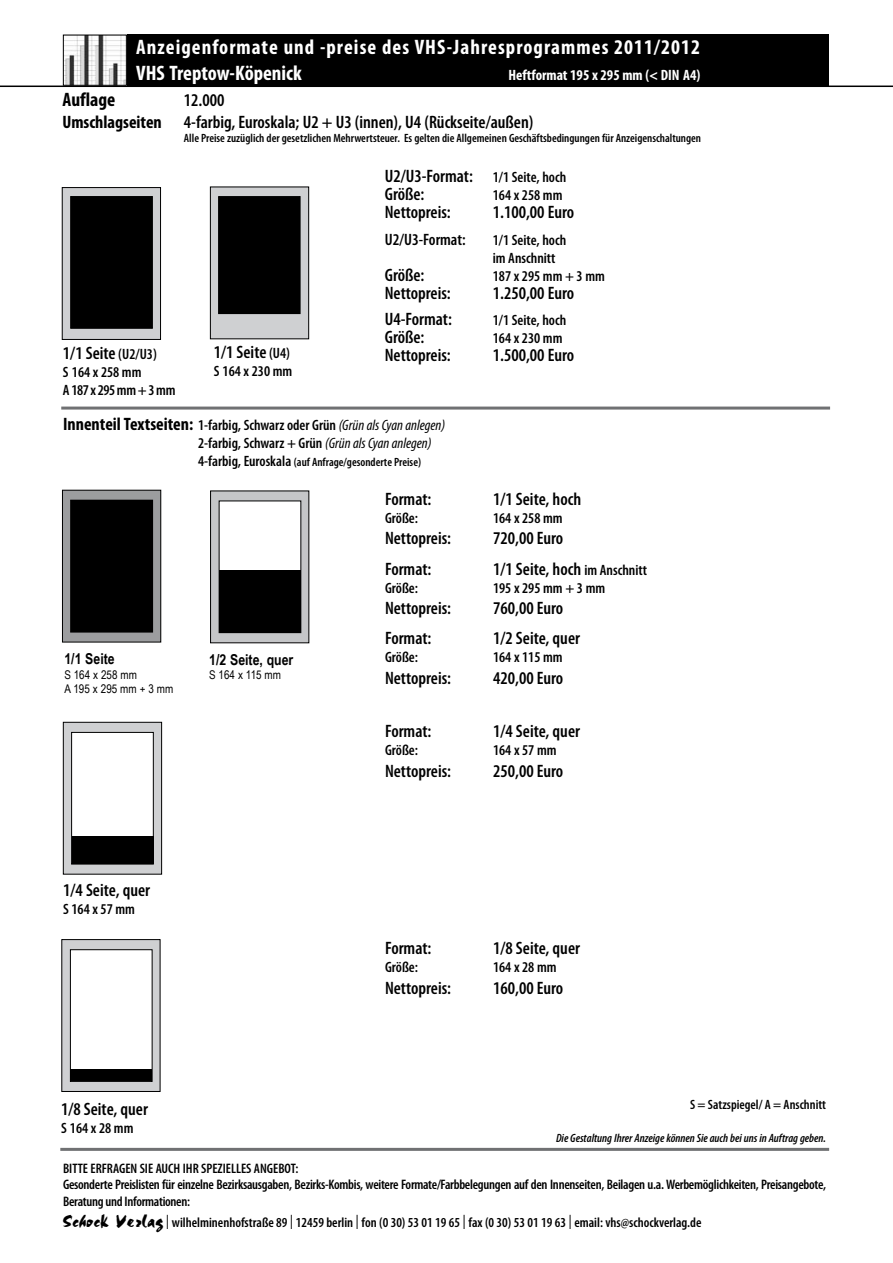
<style>
.page{position:relative;width:893px;height:1263px;background:#fff}
.page>*{position:absolute;margin:0;border:0;box-sizing:border-box;transform-origin:0 0}
.t1{font:700 condensed 21px/25.2px "Myriad Pro";letter-spacing:.05em;color:#fff}
.t2{font:700 condensed 19.5px "Myriad Pro";color:#000}
.t3{font:600 condensed 18px/18px "Myriad Pro";color:#000}
.t4{font:600 condensed 16.5px "Myriad Pro";color:#000}
.t5{font:600 condensed 15px/18px "Myriad Pro";color:#000}
.t6{font:700 condensed 15px "Myriad Pro";color:#fff}
.t7{font:600 condensed 15px/18px "Myriad Pro";letter-spacing:-.03em;color:#000}
.t8{font:700 15px "Arial Narrow";color:#000}
.t9{font:600 condensed 13.8px/16.5px "Myriad Pro";letter-spacing:-.02em;color:#000}
.t10{font:600 condensed 13.8px "Myriad Pro";color:#000}
.t11{font:600 condensed 13.5px "Myriad Pro";color:#000}
.t12{font:600 condensed 12px "Myriad Pro";color:#000}
.t13{font:italic 600 condensed 12px "Myriad Pro";color:#000}
.t14{font:12px/14.4px "Arial Narrow";color:#000}
.s1{font-weight:700}
.s2{font-size:15px}
.s3{font-weight:700;font-size:18px}
.s4{font-weight:400;font-style:italic}
.s5{font-family:"Chalk Plain";font-weight:400;font-stretch:normal;font-size:21px}
.s6{font-weight:300;font-size:21px}
</style>
<div class="page">
<div style="left:62px;top:187px;width:99px;height:153px;background:#cfd0d2;border:1px solid #000"></div>
<hr style="left:0;top:86px;width:893px;height:1px;background:#000">
<div style="left:127px;top:34px;width:702px;height:52px;background:#000"></div>
<img style="left:65px;top:37px;width:60px;height:47px">
<div style="left:63px;top:35px;width:64px;height:51px;border:1px solid #000"></div>
<div style="left:210px;top:491px;width:99px;height:152px;background:#c5c6c8;border:1px solid #000"></div>
<div style="left:219px;top:501px;width:82px;height:132px;background:#fff"></div>
<div style="left:63px;top:722px;width:99px;height:152px;background:#cfd0d2;border:1px solid #000"></div>
<div style="left:71px;top:732px;width:83px;height:132px;background:#fff;border:1px solid #000"></div>
<div style="left:210px;top:187px;width:99px;height:152px;background:#cfd0d2;border:1px solid #000"></div>
<div style="left:218px;top:196px;width:83px;height:118px;background:#000;border:1px solid #000"></div>
<hr style="left:61px;top:407px;width:769px;height:3px;background:#707173">
<hr style="left:60px;top:1148px;width:769px;height:3px;background:#707173">
<div style="left:219px;top:570px;width:82px;height:63px;background:#000"></div>
<div style="left:72px;top:836px;width:82px;height:28px;background:#000"></div>
<div style="left:62px;top:939px;width:98px;height:153px;background:#cfd0d2;border:1px solid #000"></div>
<div style="left:70px;top:949px;width:82px;height:132px;background:#fff;border:1px solid #000"></div>
<div style="left:70px;top:1069px;width:82px;height:12px;background:#000"></div>
<div style="left:71px;top:196px;width:82px;height:132px;background:#000;border:1px solid #000"></div>
<div style="left:62px;top:490px;width:99px;height:152px;background:#9c9d9f"></div>
<div style="left:62px;top:490px;width:99px;height:152px;border:1px solid #000"></div>
<div style="left:71px;top:500px;width:81px;height:132px;background:#000"></div>
<div style="left:70px;top:500px;width:83px;height:133px;border:1px solid #000"></div>
<p class="t1" style="left:136px;top:35px;width:565px">Anzeigenformate und -preise des VHS-Jahresprogrammes 2011/2012<br>VHS Treptow-Köpenick</p>
<p class="t6" style="left:509px;top:66px;width:193px">Heftformat 195 x 295 mm (&lt; DIN A4)</p>
<p class="t2" style="left:62px;top:89px;width:54px">Auflage</p>
<p class="t3" style="left:62px;top:90px;width:473px;line-height:21.6px;text-indent:122px">12.000<br><span class="s1">Umschlagseiten</span> 4-farbig, Euroskala; U2 + U3 (innen), U4 (Rückseite/außen)</p>
<p class="t12" style="left:184px;top:132px;width:519px">Alle Preise zuzüglich der gesetzlichen Mehrwertsteuer. Es gelten die Allgemeinen Geschäftsbedingungen für Anzeigenschaltungen</p>
<p class="t3" style="left:63px;top:345px;width:95px">1/1 Seite <span class="s2">(U2/U3)</span></p>
<p class="t7" style="left:63px;top:364px;width:114px">S 164 x 258 mm<br>A 187 x 295 mm + 3 mm</p>
<p class="t3" style="left:214px;top:344px;width:78px">1/1 Seite <span class="s2">(U4)</span></p>
<p class="t5" style="left:214px;top:362px;width:80px">S 164 x 230 mm</p>
<p class="t3" style="left:385px;top:168px;width:183px">U2/U3-Format: <span class="s2">1/1 Seite, hoch<br></span>Größe:</p>
<p class="t5" style="left:493px;top:187px;width:71px">164 x 258 mm</p>
<p class="t3" style="left:385px;top:204px;width:68px">Nettopreis:</p>
<p class="t3" style="left:493px;top:204px;width:83px">1.100,00 Euro</p>
<p class="t4" style="left:385px;top:230px;width:82px">U2/U3-Format:</p>
<p class="t5" style="left:493px;top:231px;width:75px">1/1 Seite, hoch im Anschnitt</p>
<p class="t3" style="left:385px;top:266px;width:41px">Größe:</p>
<p class="t5" style="left:493px;top:267px;width:114px">187 x 295 mm + 3 mm</p>
<p class="t3" style="left:385px;top:284px;width:68px">Nettopreis:</p>
<p class="t3" style="left:493px;top:284px;width:83px">1.250,00 Euro</p>
<p class="t3" style="left:385px;top:311px;width:69px">U4-Format:</p>
<p class="t5" style="left:493px;top:312px;width:75px">1/1 Seite, hoch</p>
<p class="t3" style="left:385px;top:329px;width:41px">Größe:</p>
<p class="t5" style="left:493px;top:330px;width:71px">164 x 230 mm</p>
<p class="t3" style="left:385px;top:347px;width:68px">Nettopreis:</p>
<p class="t3" style="left:493px;top:347px;width:83px">1.500,00 Euro</p>
<p class="t5" style="left:198px;top:416px;width:249px;text-indent:-135px"><span class="s3">Innenteil Textseiten:</span> 1-farbig, Schwarz oder Grün <span class="s4">(Grün als Cyan anlegen)<br></span>2-farbig, Schwarz + Grün <span class="s4">(Grün als Cyan anlegen)</span></p>
<p class="t12" style="left:198px;top:455px;width:224px"><span class="s2">4-farbig, Euroskala</span> (auf Anfrage/gesonderte Preise)</p>
<p class="t8" style="left:64px;top:648px;width:52px">1/1 Seite</p>
<p class="t14" style="left:64px;top:667px;width:110px">S 164 x 258 mm<br>A 195 x 295 mm + 3 mm</p>
<p class="t8" style="left:209px;top:648px;width:86px">1/2 Seite, quer</p>
<p class="t14" style="left:209px;top:667px;width:73px">S 164 x 115 mm</p>
<p class="t3" style="left:63px;top:881px;width:88px">1/4 Seite, quer</p>
<p class="t5" style="left:63px;top:900px;width:73px">S 164 x 57 mm</p>
<p class="t3" style="left:61px;top:1100px;width:88px">1/8 Seite, quer</p>
<p class="t5" style="left:61px;top:1119px;width:74px">S 164 x 28 mm</p>
<p class="t3" style="left:385px;top:490px;width:48px">Format:</p>
<p class="t3" style="left:493px;top:490px;width:90px">1/1 Seite, hoch</p>
<p class="t5" style="left:385px;top:509px;width:35px">Größe:</p>
<p class="t5" style="left:493px;top:509px;width:71px">164 x 258 mm</p>
<p class="t3" style="left:385px;top:530px;width:68px">Nettopreis:</p>
<p class="t3" style="left:493px;top:530px;width:72px">720,00 Euro</p>
<p class="t3" style="left:385px;top:560px;width:48px">Format:</p>
<p class="t3" style="left:493px;top:560px;width:156px">1/1 Seite, hoch <span class="s2">im Anschnitt</span></p>
<p class="t5" style="left:385px;top:579px;width:35px">Größe:</p>
<p class="t5" style="left:493px;top:579px;width:114px">195 x 295 mm + 3 mm</p>
<p class="t3" style="left:385px;top:599px;width:68px">Nettopreis:</p>
<p class="t3" style="left:493px;top:599px;width:72px">760,00 Euro</p>
<p class="t3" style="left:385px;top:629px;width:48px">Format:</p>
<p class="t3" style="left:493px;top:629px;width:88px">1/2 Seite, quer</p>
<p class="t5" style="left:385px;top:648px;width:35px">Größe:</p>
<p class="t5" style="left:493px;top:648px;width:71px">164 x 115 mm</p>
<p class="t3" style="left:385px;top:669px;width:68px">Nettopreis:</p>
<p class="t3" style="left:493px;top:669px;width:72px">420,00 Euro</p>
<p class="t3" style="left:385px;top:722px;width:48px">Format:</p>
<p class="t3" style="left:493px;top:722px;width:88px">1/4 Seite, quer</p>
<p class="t5" style="left:385px;top:741px;width:35px">Größe:</p>
<p class="t5" style="left:493px;top:741px;width:65px">164 x 57 mm</p>
<p class="t3" style="left:385px;top:762px;width:68px">Nettopreis:</p>
<p class="t3" style="left:493px;top:762px;width:72px">250,00 Euro</p>
<p class="t3" style="left:385px;top:940px;width:48px">Format:</p>
<p class="t3" style="left:493px;top:940px;width:88px">1/8 Seite, quer</p>
<p class="t5" style="left:385px;top:959px;width:35px">Größe:</p>
<p class="t5" style="left:493px;top:959px;width:65px">164 x 28 mm</p>
<p class="t3" style="left:385px;top:979px;width:68px">Nettopreis:</p>
<p class="t3" style="left:493px;top:979px;width:72px">160,00 Euro</p>
<p class="t11" style="left:690px;top:1097px;width:138px">S = Satzspiegel/ A = Anschnitt</p>
<p class="t13" style="left:556px;top:1131px;width:271px">Die Gestaltung Ihrer Anzeige können Sie auch bei uns in Auftrag geben.</p>
<p class="t9" style="left:63px;top:1160px;width:765px">BITTE ERFRAGEN SIE AUCH IHR SPEZIELLES ANGEBOT:<br>Gesonderte Preislisten für einzelne Bezirksausgaben, Bezirks-Kombis, weitere Formate/Farbbelegungen auf den Innenseiten, Beilagen u.a. Werbemöglichkeiten, Preisangebote,<br>Beratung und Informationen:</p>
<p class="t10" style="left:63px;top:1214px;width:640px"><span class="s5">Schock Verlag</span> <span class="s6">I</span> wilhelminenhofstraße 89 <span class="s6">I</span> 12459 berlin <span class="s6">I</span> fon (0 30) 53 01 19 65 <span class="s6">I</span> fax (0 30) 53 01 19 63 <span class="s6">I</span> email: vhs@schockverlag.de</p>
</div>
